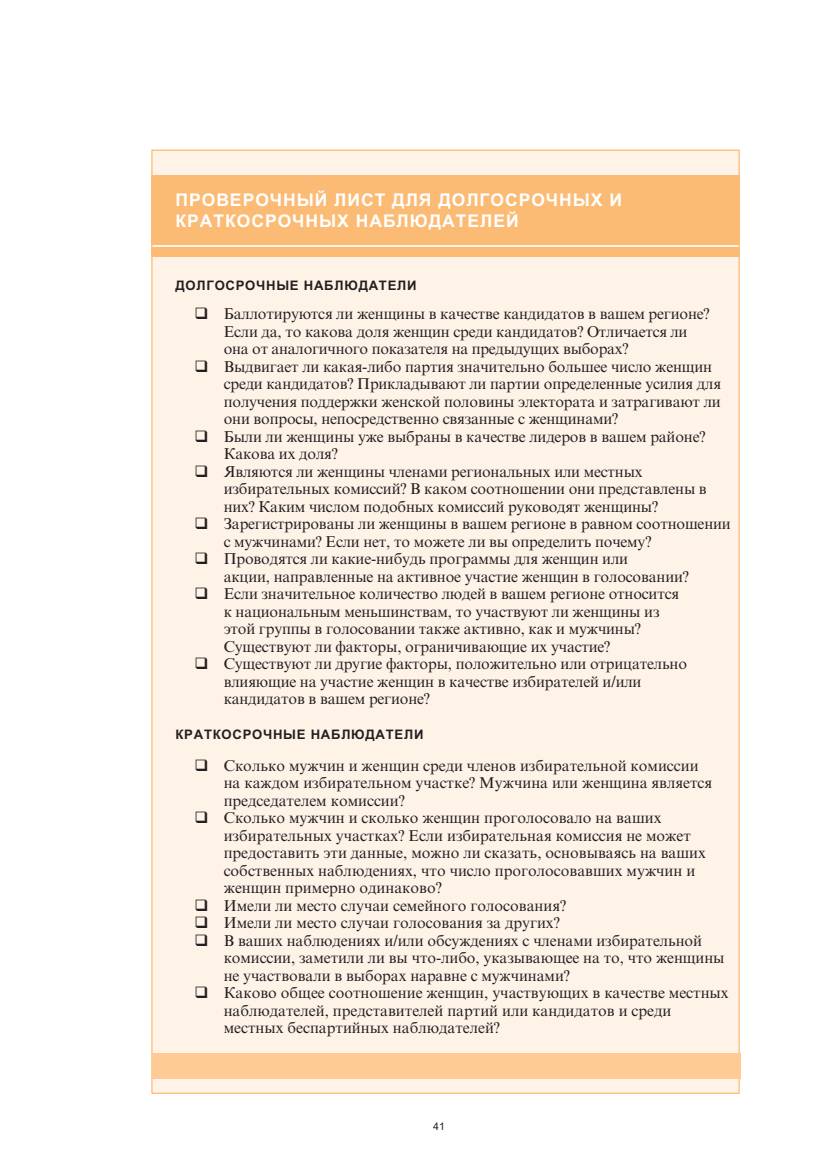
<style>
.page{position:relative;width:823px;height:1169px;background:#fff}
.page>*{position:absolute;margin:0;border:0;box-sizing:border-box;transform-origin:0 0}
.t1{font:700 17.5px/21px "Arial Cyr";letter-spacing:.055em;color:#fff}
.t2{font:15.75px/17.5px "Times New Roman Cyr";letter-spacing:-.01em;color:#231f20}
.t3{font:700 13.12px "Arial Cyr";letter-spacing:.055em;color:#231f20}
.t4{font:10.5px "Arial Cyr";color:#231f20}
</style>
<div class="page">
<div style="left:152px;top:151px;width:586px;height:942px;background:#fff3e8"></div>
<div style="left:152px;top:1053px;width:588px;height:26px;background:#fdcb93"></div>
<div style="left:151px;top:176px;width:588px;height:69px;background:#fcbb74"></div>
<div style="left:151px;top:248px;width:588px;height:9px;background:#fcbb74"></div>
<p class="t1" style="left:175px;top:191px;width:448px">ПРОВЕРОЧНЫЙ ЛИСТ ДЛЯ ДОЛГОСРОЧНЫХ И<br>КРАТКОСРОЧНЫХ НАБЛЮДАТЕЛЕЙ</p>
<p class="t3" style="left:175px;top:280px;width:242px">ДОЛГОСРОЧНЫЕ НАБЛЮДАТЕЛИ</p>
<p class="t2" style="left:224px;top:307px;width:508px">Баллотируются ли женщины в качестве кандидатов в вашем регионе?<br>Если да, то какова доля женщин среди кандидатов? Отличается ли<br>она от аналогичного показателя на предыдущих выборах?<br>Выдвигает ли какая-либо партия значительно большее число женщин среди кандидатов? Прикладывают ли партии определенные усилия для получения поддержки женской половины электората и затрагивают ли они вопросы, непосредственно связанные с женщинами?<br>Были ли женщины уже выбраны в качестве лидеров в вашем районе?<br>Какова их доля?<br>Являются ли женщины членами региональных или местных избирательных комиссий? В каком соотношении они представлены в них? Каким числом подобных комиссий руководят женщины?<br>Зарегистрированы ли женщины в вашем регионе в равном соотношении с мужчинами? Если нет, то можете ли вы определить почему?<br>Проводятся ли какие-нибудь программы для женщин или<br>акции, направленные на активное участие женщин в голосовании?<br>Если значительное количество людей в вашем регионе относится<br>к национальным меньшинствам, то участвуют ли женщины из<br>этой группы в голосовании также активно, как и мужчины?<br>Существуют ли факторы, ограничивающие их участие?<br>Существуют ли другие факторы, положительно или отрицательно влияющие на участие женщин в качестве избирателей и/или<br>кандидатов в вашем регионе?</p>
<p class="t3" style="left:175px;top:730px;width:249px">КРАТКОСРОЧНЫЕ НАБЛЮДАТЕЛИ</p>
<p class="t2" style="left:224px;top:758px;width:506px">Сколько мужчин и женщин среди членов избирательной комиссии<br>на каждом избирательном участке? Мужчина или женщина является председателем комиссии?<br>Сколько мужчин и сколько женщин проголосовало на ваших избирательных участках? Если избирательная комиссия не может предоставить эти данные, можно ли сказать, основываясь на ваших собственных наблюдениях, что число проголосовавших мужчин и женщин примерно одинаково?<br>Имели ли место случаи семейного голосования?<br>Имели ли место случаи голосования за других?<br>В ваших наблюдениях и/или обсуждениях с членами избирательной комиссии, заметили ли вы что-либо, указывающее на то, что женщины не участвовали в выборах наравне с мужчинами?<br>Каково общее соотношение женщин, участвующих в качестве местных наблюдателей, представителей партий или кандидатов и среди местных беспартийных наблюдателей?</p>
<p class="t4" style="left:433px;top:1122px;width:13px">41</p>
</div>
